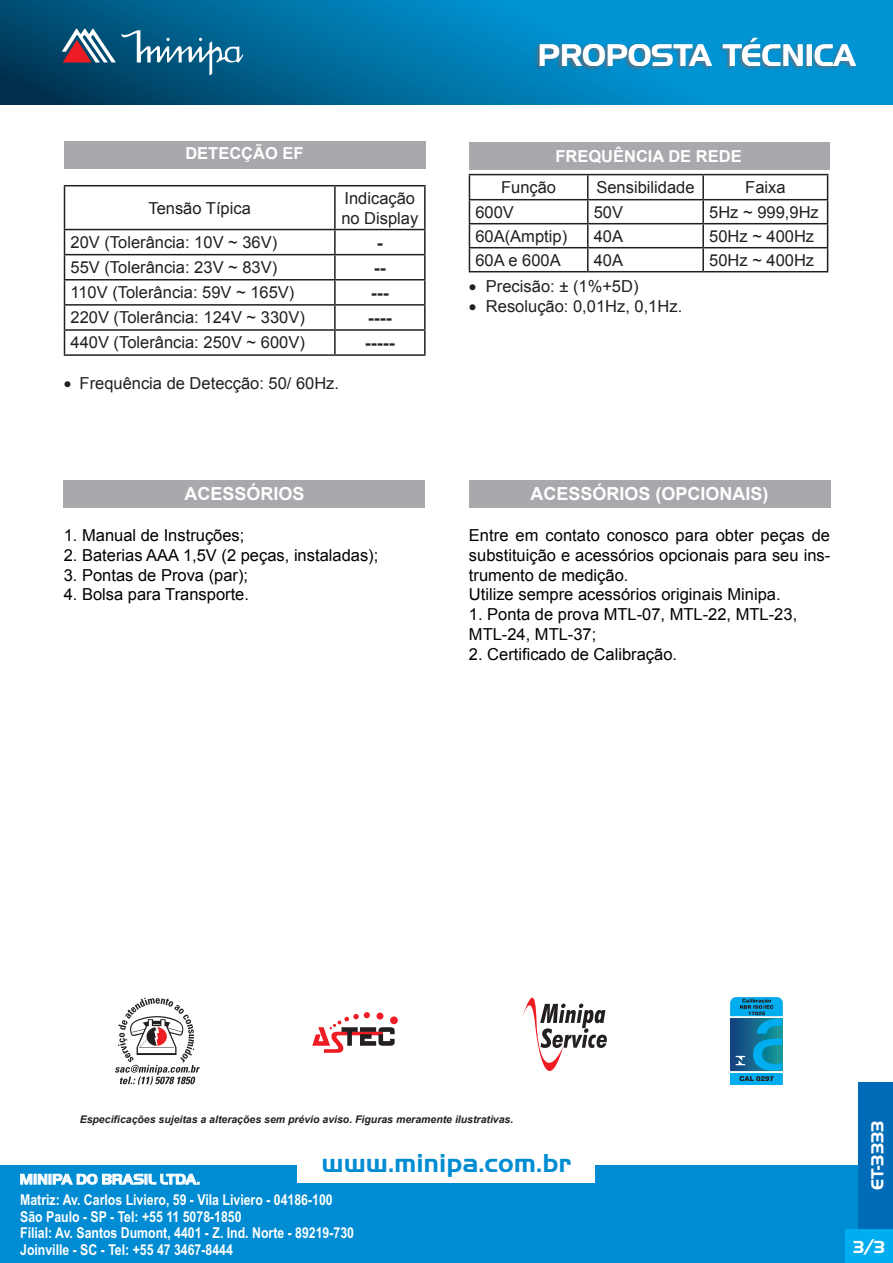
<style>
.page{position:relative;width:893px;height:1263px;background:#fff}
.page>*{position:absolute;margin:0;border:0;box-sizing:border-box;transform-origin:0 0}
.t1{font:30px "Handel Gothic BT";color:#fff}
.t2{font:700 27px "Handel Got D";color:#008cd2}
.t3{font:700 18px "Arial";color:#fff}
.t4{font:700 18px "Arial";color:#231f20}
.t5{font:700 18px "Handel Got D";color:#fff}
.Texto_padrão_1{font:16.5px/19.8px "Arial";color:#000;text-align:justify}
.Texto_padrão_1-2{font:16.5px/19.8px "Arial";color:#231f20}
.t6{font:700 16.5px "Arial";color:#fff}
.t7{font:700 15px/16.5px "Arial Narrow";color:#fff}
.t8{font:700 15px "Handel Got D";color:#fff}
.Texto_padrão{font:italic 700 10.5px "Arial";color:#231f20}
</style>
<div class="page">
<div style="left:0;top:1166px;width:859px;height:97px;background:#008cd2"></div>
<div style="left:297px;top:1149px;width:298px;height:33px;background:#fff"></div>
<svg style="left:20px;top:1171px;width:180px;height:14px;background:#58b3e1"></svg>
<div style="left:859px;top:1082px;width:34px;height:181px;background:#006cb7"></div>
<div style="left:845px;top:1230px;width:48px;height:33px;background:#00aeef"></div>
<svg style="left:0;top:0;width:893px;height:105px;background:#0076ab"></svg>
<img style="left:534px;top:39px;width:323px;height:32px">
<svg style="left:62px;top:28px;width:181px;height:47px;background:#326e8e"></svg>
<div style="left:469px;top:143px;width:360px;height:27px;background:#a8a9ad"></div>
<hr style="left:469px;top:174px;width:119px;height:1px;background:#231f20">
<hr style="left:588px;top:174px;width:115px;height:1px;background:#231f20">
<hr style="left:703px;top:174px;width:125px;height:1px;background:#231f20">
<hr style="left:702px;top:175px;width:2px;height:24px;background:#231f20">
<hr style="left:469px;top:199px;width:119px;height:1px;background:#231f20">
<hr style="left:588px;top:199px;width:115px;height:1px;background:#231f20">
<hr style="left:703px;top:199px;width:125px;height:1px;background:#231f20">
<hr style="left:702px;top:200px;width:2px;height:23px;background:#231f20">
<hr style="left:469px;top:223px;width:119px;height:1px;background:#231f20">
<hr style="left:588px;top:223px;width:115px;height:1px;background:#231f20">
<hr style="left:703px;top:223px;width:125px;height:1px;background:#231f20">
<hr style="left:702px;top:224px;width:2px;height:23px;background:#231f20">
<hr style="left:469px;top:247px;width:119px;height:1px;background:#231f20">
<svg style="left:469px;top:175px;width:1px;height:96px"></svg>
<hr style="left:588px;top:247px;width:115px;height:1px;background:#231f20">
<svg style="left:587px;top:175px;width:1px;height:96px"></svg>
<hr style="left:703px;top:247px;width:125px;height:1px;background:#231f20">
<hr style="left:702px;top:248px;width:2px;height:23px;background:#231f20">
<svg style="left:827px;top:175px;width:1px;height:96px"></svg>
<hr style="left:469px;top:271px;width:119px;height:1px;background:#231f20">
<hr style="left:588px;top:271px;width:115px;height:1px;background:#231f20">
<hr style="left:703px;top:271px;width:125px;height:1px;background:#231f20">
<div style="left:64px;top:142px;width:361px;height:27px;background:#a8a9ad"></div>
<hr style="left:64px;top:185px;width:271px;height:1px;background:#231f20">
<hr style="left:64px;top:186px;width:1px;height:43px;background:#231f20">
<hr style="left:335px;top:185px;width:91px;height:1px;background:#231f20">
<hr style="left:334px;top:186px;width:2px;height:43px;background:#231f20">
<hr style="left:424px;top:186px;width:2px;height:43px;background:#231f20">
<hr style="left:64px;top:229px;width:271px;height:1px;background:#231f20">
<hr style="left:335px;top:229px;width:91px;height:1px;background:#231f20">
<hr style="left:334px;top:230px;width:2px;height:24px;background:#231f20">
<hr style="left:424px;top:230px;width:2px;height:24px;background:#231f20">
<hr style="left:64px;top:254px;width:271px;height:1px;background:#231f20">
<hr style="left:335px;top:254px;width:91px;height:1px;background:#231f20">
<hr style="left:334px;top:255px;width:2px;height:24px;background:#231f20">
<hr style="left:424px;top:255px;width:2px;height:24px;background:#231f20">
<hr style="left:64px;top:279px;width:271px;height:1px;background:#231f20">
<hr style="left:335px;top:279px;width:91px;height:1px;background:#231f20">
<hr style="left:334px;top:280px;width:2px;height:24px;background:#231f20">
<hr style="left:424px;top:280px;width:2px;height:24px;background:#231f20">
<hr style="left:64px;top:304px;width:271px;height:2px;background:#231f20">
<hr style="left:335px;top:304px;width:91px;height:2px;background:#231f20">
<hr style="left:334px;top:306px;width:2px;height:23px;background:#231f20">
<hr style="left:424px;top:306px;width:2px;height:23px;background:#231f20">
<hr style="left:64px;top:329px;width:271px;height:2px;background:#231f20">
<svg style="left:64px;top:230px;width:1px;height:124px"></svg>
<hr style="left:335px;top:329px;width:91px;height:2px;background:#231f20">
<hr style="left:334px;top:331px;width:2px;height:23px;background:#231f20">
<hr style="left:424px;top:331px;width:2px;height:23px;background:#231f20">
<hr style="left:64px;top:354px;width:271px;height:2px;background:#231f20">
<hr style="left:335px;top:354px;width:91px;height:2px;background:#231f20">
<svg style="left:390px;top:1016px;width:8px;height:8px"></svg>
<svg style="left:312px;top:1012px;width:83px;height:41px"></svg>
<svg style="left:522px;top:997px;width:85px;height:74px"></svg>
<div style="left:730px;top:1073px;width:52px;height:11px;background:#00aeef"></div>
<svg style="left:730px;top:998px;width:52px;height:83px;background:#1987b4"></svg>
<svg style="left:115px;top:997px;width:85px;height:88px"></svg>
<div style="left:64px;top:480px;width:361px;height:28px;background:#a8a9ad"></div>
<div style="left:469px;top:480px;width:361px;height:28px;background:#a8a9ad"></div>
<p class="t6" style="left:185px;top:142px;width:120px">DETECÇÃO EF</p>
<p class="Texto_padrão_1-2" style="left:148px;top:198px;width:104px">Tensão Típica</p>
<p class="Texto_padrão_1-2" style="left:341px;top:188px;width:79px">Indicação no Display</p>
<p class="Texto_padrão_1-2" style="left:70px;top:232px;width:208px">20V (Tolerância: 10V ~ 36V)</p>
<p class="t4" style="left:377px;top:230px;width:7px">-</p>
<p class="Texto_padrão_1-2" style="left:70px;top:257px;width:208px">55V (Tolerância: 23V ~ 83V)</p>
<p class="t4" style="left:374px;top:255px;width:13px">--</p>
<p class="Texto_padrão_1-2" style="left:70px;top:282px;width:225px">110V (Tolerância: 59V ~ 165V)</p>
<p class="t4" style="left:371px;top:281px;width:19px">---</p>
<p class="Texto_padrão_1-2" style="left:70px;top:307px;width:236px">220V (Tolerância: 124V ~ 330V)</p>
<p class="t4" style="left:368px;top:306px;width:25px">----</p>
<p class="Texto_padrão_1-2" style="left:70px;top:332px;width:236px">440V (Tolerância: 250V ~ 600V)</p>
<p class="t4" style="left:365px;top:331px;width:31px">-----</p>
<p class="Texto_padrão_1-2" style="left:64px;top:374px;width:277px">• Frequência de Detecção: 50/ 60Hz.</p>
<p class="t3" style="left:184px;top:481px;width:122px">ACESSÓRIOS</p>
<p class="Texto_padrão_1" style="left:64px;top:525px;width:182px">1. Manual de Instruções;</p>
<p class="Texto_padrão_1" style="left:64px;top:545px;width:316px">2. Baterias AAA 1,5V (2 peças, instaladas);</p>
<p class="Texto_padrão_1" style="left:64px;top:565px;width:186px">3. Pontas de Prova (par);</p>
<p class="Texto_padrão_1" style="left:64px;top:585px;width:187px">4. Bolsa para Transporte.</p>
<h1 class="t1" style="left:538px;top:37px;width:319px">PROPOSTA TÉCNICA</h1>
<p class="t6" style="left:555px;top:145px;width:188px">FREQUÊNCIA DE REDE</p>
<p class="Texto_padrão_1-2" style="left:501px;top:178px;width:57px">Função</p>
<p class="Texto_padrão_1-2" style="left:596px;top:178px;width:100px">Sensibilidade</p>
<p class="Texto_padrão_1-2" style="left:745px;top:178px;width:42px">Faixa</p>
<p class="Texto_padrão_1-2" style="left:475px;top:202px;width:40px">600V</p>
<p class="Texto_padrão_1-2" style="left:594px;top:202px;width:31px">50V</p>
<p class="Texto_padrão_1-2" style="left:709px;top:202px;width:111px">5Hz ~ 999,9Hz</p>
<p class="Texto_padrão_1-2" style="left:475px;top:226px;width:93px">60A(Amptip)</p>
<p class="Texto_padrão_1-2" style="left:594px;top:226px;width:31px">40A</p>
<p class="Texto_padrão_1-2" style="left:709px;top:226px;width:107px">50Hz ~ 400Hz</p>
<p class="Texto_padrão_1-2" style="left:475px;top:250px;width:87px">60A e 600A</p>
<p class="Texto_padrão_1-2" style="left:594px;top:250px;width:31px">40A</p>
<p class="Texto_padrão_1-2" style="left:709px;top:250px;width:107px">50Hz ~ 400Hz</p>
<p class="Texto_padrão_1-2" style="left:469px;top:277px;width:171px">• Precisão: ± (1%+5D)</p>
<p class="Texto_padrão_1-2" style="left:469px;top:297px;width:215px">• Resolução: 0,01Hz, 0,1Hz.</p>
<p class="t3" style="left:531px;top:481px;width:240px">ACESSÓRIOS (OPCIONAIS)</p>
<p class="Texto_padrão_1" style="left:469px;top:525px;width:363px">Entre em contato conosco para obter peças de substituição e acessórios opcionais para seu ins&shy;trumento de medição.</p>
<p class="Texto_padrão_1" style="left:469px;top:585px;width:313px">Utilize sempre acessórios originais Minipa.</p>
<p class="Texto_padrão_1" style="left:469px;top:605px;width:330px">1. Ponta de prova MTL-07, MTL-22, MTL-23,</p>
<p class="Texto_padrão_1" style="left:469px;top:624px;width:129px">MTL-24, MTL-37;</p>
<p class="Texto_padrão_1" style="left:469px;top:644px;width:210px">2. Certificado de Calibração.</p>
<p class="Texto_padrão" style="left:80px;top:1112px;width:435px">Especificações sujeitas a alterações sem prévio aviso. Figuras meramente ilustrativas.</p>
<h2 class="t2" style="left:322px;top:1145px;width:251px">www.minipa.com.br</h2>
<p class="t8" style="left:20px;top:1169px;width:182px">MINIPA DO BRASIL LTDA.</p>
<p class="t7" style="left:20px;top:1193px;width:335px">Matriz: Av. Carlos Liviero, 59 - Vila Liviero - 04186-100<br>São Paulo - SP - Tel: +55 11 5078-1850<br>Filial: Av. Santos Dumont, 4401 - Z. Ind. Norte - 89219-730<br>Joinville - SC - Tel: +55 47 3467-8444</p>
<p class="t5" style="left:867px;top:1190px;width:71px;rotate:-90deg">ET-3333</p>
<p class="t5" style="left:853px;top:1236px;width:33px">3/3</p>
</div>
